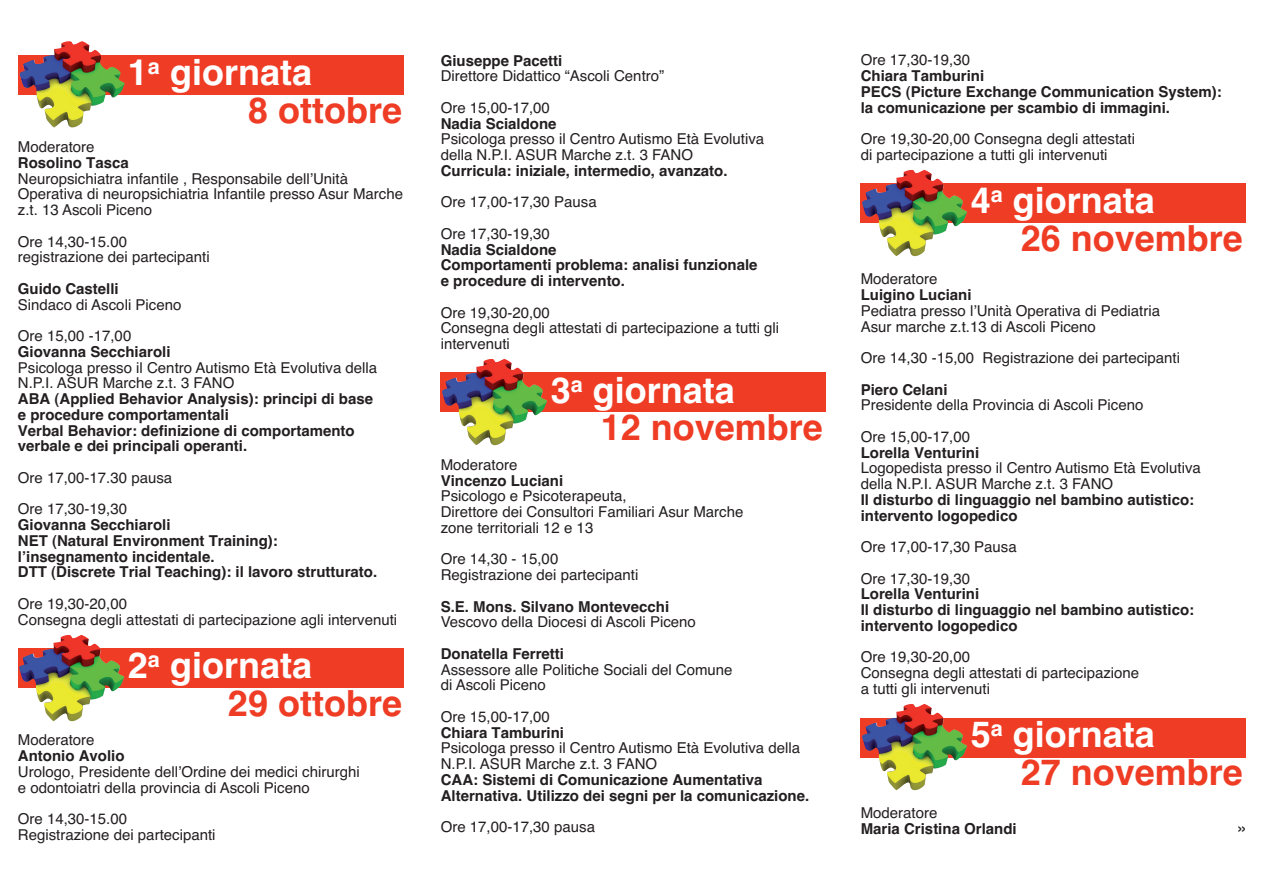
<style>
.page{position:relative;width:1263px;height:893px;background:#fff}
.page>*{position:absolute;margin:0;border:0;box-sizing:border-box;transform-origin:0 0}
.t1{font:700 36px/37.5px "Helvetica";color:#ef3c25}
.t2{font:700 36px/37.5px "Helvetica";color:#fff}
.t3{font:18px "Helvetica";color:#231f20}
.t4{font:15px/15.8px "Helvetica";color:#231f20}
.t5{font:700 15px/15.8px "Helvetica";color:#231f20}
.s1{color:#ef3c25}
.s2{color:#fff}
</style>
<div class="page">
<div style="left:440px;top:373px;width:386px;height:39px;background:#ef3c25"></div>
<img style="left:442px;top:359px;width:105px;height:87px">
<div style="left:860px;top:184px;width:386px;height:39px;background:#ef3c25"></div>
<img style="left:862px;top:170px;width:105px;height:87px">
<div style="left:860px;top:718px;width:386px;height:39px;background:#ef3c25"></div>
<img style="left:862px;top:704px;width:105px;height:87px">
<div style="left:18px;top:55px;width:386px;height:39px;background:#ef3c25"></div>
<img style="left:19px;top:41px;width:106px;height:87px">
<div style="left:18px;top:649px;width:385px;height:39px;background:#ef3c25"></div>
<img style="left:19px;top:635px;width:105px;height:87px">
<h1 class="t2" style="left:248px;top:57px;width:156px;text-indent:-120px">1<sup>a</sup> giornata<br><span class="s1">8 ottobre</span></h1>
<p class="t4" style="left:18px;top:141px;width:78px">Moderatore</p>
<p class="t5" style="left:18px;top:156px;width:112px">Rosolino Tasca</p>
<p class="t4" style="left:18px;top:172px;width:387px">Neuropsichiatra infantile , Responsabile dellʼUnità<br>Operativa di neuropsichiatria Infantile presso Asur Marche z.t. 13 Ascoli Piceno</p>
<p class="t4" style="left:18px;top:235px;width:193px">Ore 14,30-15.00 registrazione dei partecipanti</p>
<p class="t5" style="left:18px;top:282px;width:102px">Guido Castelli</p>
<p class="t4" style="left:18px;top:290px;width:165px;line-height:31.5px">Sindaco di Ascoli Piceno<br>Ore 15,00 -17,00</p>
<p class="t5" style="left:18px;top:345px;width:154px">Giovanna Secchiaroli</p>
<p class="t4" style="left:18px;top:361px;width:361px">Psicologa presso il Centro Autismo Età Evolutiva della<br>N.P.I. ASUR Marche z.t. 3 FANO</p>
<p class="t5" style="left:18px;top:392px;width:357px">ABA (Applied Behavior Analysis): principi di base e procedure comportamentali<br>Verbal Behavior: definizione di comportamento verbale e dei principali operanti.</p>
<p class="t4" style="left:18px;top:463px;width:156px;line-height:31.5px">Ore 17,00-17.30 pausa<br>Ore 17,30-19,30</p>
<p class="t5" style="left:18px;top:518px;width:361px">Giovanna Secchiaroli<br>NET (Natural Environment Training): l’insegnamento incidentale.<br>DTT (Discrete Trial Teaching): il lavoro strutturato.</p>
<p class="t4" style="left:18px;top:597px;width:381px">Ore 19,30-20,00<br>Consegna degli attestati di partecipazione agli intervenuti</p>
<h1 class="t2" style="left:228px;top:651px;width:176px;text-indent:-100px">2<sup>a</sup> giornata<br><span class="s1">29 ottobre</span></h1>
<p class="t4" style="left:18px;top:734px;width:78px">Moderatore</p>
<p class="t5" style="left:18px;top:749px;width:108px">Antonio Avolio</p>
<p class="t4" style="left:18px;top:765px;width:343px">Urologo, Presidente dellʼOrdine dei medici chirurghi e odontoiatri della provincia di Ascoli Piceno</p>
<p class="t4" style="left:18px;top:813px;width:199px">Ore 14,30-15.00<br>Registrazione dei partecipanti</p>
<p class="t5" style="left:441px;top:54px;width:123px">Giuseppe Pacetti</p>
<p class="t4" style="left:441px;top:62px;width:225px;line-height:31.5px">Direttore Didattico “Ascoli Centro”<br>Ore 15,00-17,00</p>
<p class="t5" style="left:441px;top:117px;width:117px">Nadia Scialdone</p>
<p class="t4" style="left:441px;top:133px;width:325px">Psicologa presso il Centro Autismo Età Evolutiva della N.P.I. ASUR Marche z.t. 3 FANO</p>
<p class="t5" style="left:441px;top:164px;width:288px">Curricula: iniziale, intermedio, avanzato.</p>
<p class="t4" style="left:441px;top:188px;width:157px;line-height:31.5px">Ore 17,00-17,30 Pausa<br>Ore 17,30-19,30</p>
<p class="t5" style="left:441px;top:243px;width:318px">Nadia Scialdone<br>Comportamenti problema: analisi funzionale e procedure di intervento.</p>
<p class="t4" style="left:441px;top:306px;width:340px">Ore 19,30-20,00<br>Consegna degli attestati di partecipazione a tutti gli intervenuti</p>
<h1 class="t1" style="left:601px;top:375px;width:224px;text-indent:-50px"><span class="s2">3</span><sup>a</sup> <span class="s2">giornata<br></span>12 novembre</h1>
<p class="t4" style="left:441px;top:458px;width:78px">Moderatore</p>
<p class="t5" style="left:441px;top:474px;width:124px">Vincenzo Luciani</p>
<p class="t4" style="left:441px;top:490px;width:304px">Psicologo e Psicoterapeuta,<br>Direttore dei Consultori Familiari Asur Marche zone territoriali 12 e 13</p>
<p class="t4" style="left:441px;top:553px;width:199px">Ore 14,30 - 15,00<br>Registrazione dei partecipanti</p>
<p class="t5" style="left:441px;top:600px;width:230px">S.E. Mons. Silvano Montevecchi</p>
<p class="t4" style="left:441px;top:616px;width:257px">Vescovo della Diocesi di Ascoli Piceno</p>
<p class="t5" style="left:441px;top:647px;width:125px">Donatella Ferretti</p>
<p class="t4" style="left:441px;top:663px;width:293px">Assessore alle Politiche Sociali del Comune di Ascoli Piceno</p>
<p class="t4" style="left:441px;top:710px;width:111px">Ore 15,00-17,00</p>
<p class="t5" style="left:441px;top:726px;width:125px">Chiara Tamburini</p>
<p class="t4" style="left:441px;top:742px;width:361px">Psicologa presso il Centro Autismo Età Evolutiva della<br>N.P.I. ASUR Marche z.t. 3 FANO</p>
<p class="t5" style="left:441px;top:773px;width:370px">CAA: Sistemi di Comunicazione Aumentativa<br>Alternativa. Utilizzo dei segni per la comunicazione.</p>
<p class="t4" style="left:441px;top:820px;width:156px">Ore 17,00-17,30 pausa</p>
<p class="t4" style="left:861px;top:54px;width:111px">Ore 17,30-19,30</p>
<p class="t5" style="left:861px;top:69px;width:362px">Chiara Tamburini<br>PECS (Picture Exchange Communication System): la comunicazione per scambio di immagini.</p>
<p class="t4" style="left:861px;top:132px;width:276px">Ore 19,30-20,00 Consegna degli attestati di partecipazione a tutti gli intervenuti</p>
<h1 class="t1" style="left:1021px;top:186px;width:224px;text-indent:-50px"><span class="s2">4</span><sup>a</sup> <span class="s2">giornata<br></span>26 novembre</h1>
<p class="t4" style="left:861px;top:273px;width:78px">Moderatore</p>
<p class="t5" style="left:861px;top:288px;width:112px">Luigino Luciani</p>
<p class="t4" style="left:861px;top:304px;width:301px">Pediatra presso lʼUnità Operativa di Pediatria<br>Asur marche z.t.13 di Ascoli Piceno</p>
<p class="t4" style="left:861px;top:351px;width:321px">Ore 14,30 -15,00 Registrazione dei partecipanti</p>
<p class="t5" style="left:861px;top:383px;width:88px">Piero Celani</p>
<p class="t4" style="left:861px;top:391px;width:284px;line-height:31.5px">Presidente della Provincia di Ascoli Piceno<br>Ore 15,00-17,00</p>
<p class="t5" style="left:861px;top:446px;width:120px">Lorella Venturini</p>
<p class="t4" style="left:861px;top:462px;width:342px">Logopedista presso il Centro Autismo Età Evolutiva della N.P.I. ASUR Marche z.t. 3 FANO</p>
<p class="t5" style="left:861px;top:493px;width:335px">Il disturbo di linguaggio nel bambino autistico: intervento logopedico</p>
<p class="t4" style="left:861px;top:533px;width:157px;line-height:31.5px">Ore 17,00-17,30 Pausa<br>Ore 17,30-19,30</p>
<p class="t5" style="left:861px;top:588px;width:335px">Lorella Venturini<br>Il disturbo di linguaggio nel bambino autistico: intervento logopedico</p>
<p class="t4" style="left:861px;top:651px;width:280px">Ore 19,30-20,00<br>Consegna degli attestati di partecipazione a tutti gli intervenuti</p>
<h1 class="t1" style="left:1021px;top:720px;width:224px;text-indent:-50px"><span class="s2">5</span><sup>a</sup> <span class="s2">giornata<br></span>27 novembre</h1>
<p class="t4" style="left:861px;top:807px;width:78px">Moderatore</p>
<p class="t5" style="left:861px;top:822px;width:157px">Maria Cristina Orlandi</p>
<p class="t3" style="left:1237px;top:821px;width:12px">»</p>
</div>
